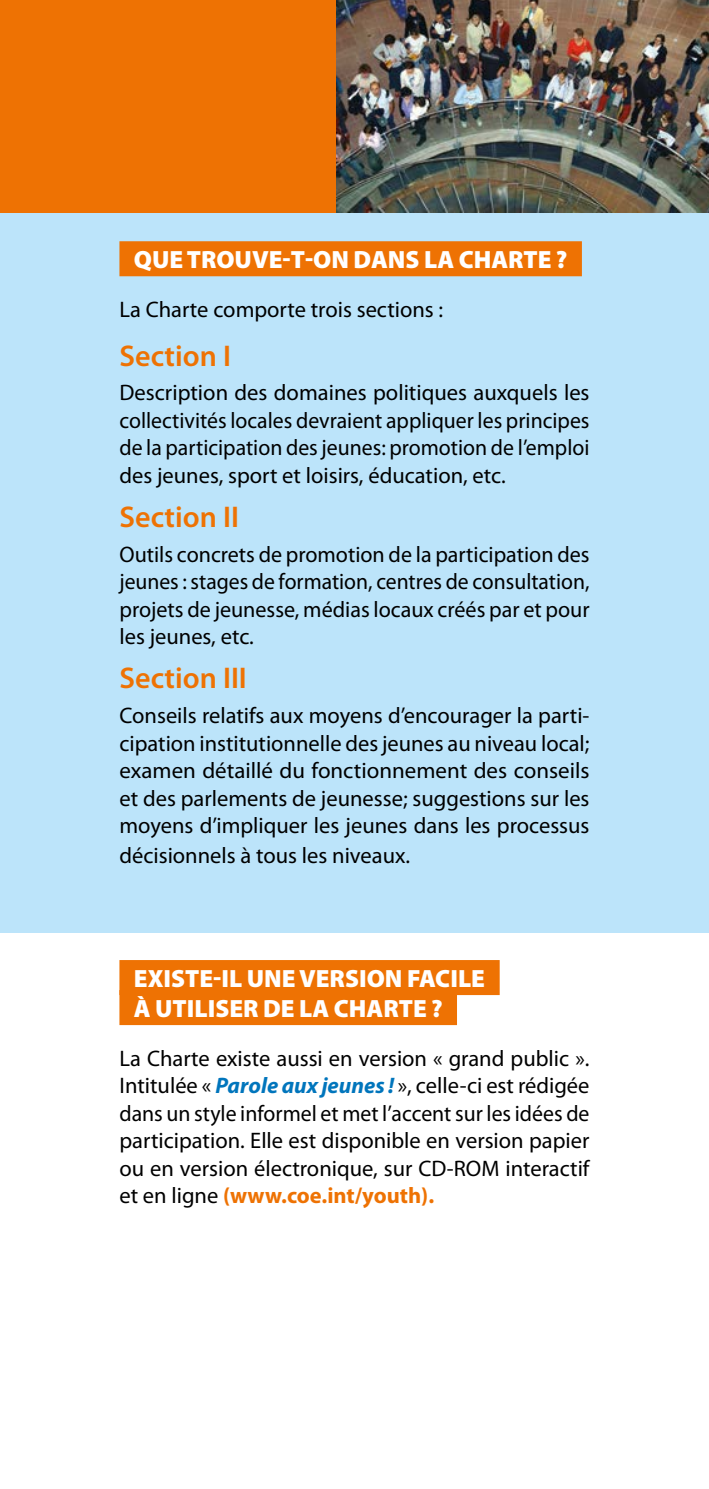
<style>
.page{position:relative;width:709px;height:1489px;background:#fff}
.page>*{position:absolute;margin:0;border:0;box-sizing:border-box;transform-origin:0 0}
.t1{font:600 30px "Myriad Pro";color:#ee7203}
.t2{font:900 25px/30px "Myriad Pro";color:#fff}
.t3{font:22.5px/27.5px "Myriad Pro";color:#000;text-align:justify}
.s1{font-weight:700;font-style:italic;color:#0075bc}
.s2{font-weight:700;color:#ee7203}
</style>
<div class="page">
<div style="left:0;top:213px;width:709px;height:720px;background:#bce4fa"></div>
<img style="left:335px;top:0;width:374px;height:213px">
<div style="left:0;top:0;width:335px;height:213px;background:#ee7203"></div>
<hr style="left:708px;top:933px;width:1px;height:59px;background:#ee7203">
<div style="left:119px;top:241px;width:463px;height:35px;background:#ee7203"></div>
<div style="left:119px;top:960px;width:380px;height:35px;background:#ee7203"></div>
<div style="left:119px;top:990px;width:338px;height:35px;background:#ee7203"></div>
<p class="t2" style="left:134px;top:244px;width:435px">QUE TROUVE-T-ON DANS LA CHARTE ?</p>
<p class="t3" style="left:119px;top:295px;width:325px">La Charte comporte trois sections :</p>
<h1 class="t1" style="left:119px;top:336px;width:113px">Section I</h1>
<p class="t3" style="left:119px;top:379px;width:471px">Description des domaines politiques auxquels les collectivités locales devraient appliquer les principes de la participation des jeunes: promotion de l’emploi des jeunes, sport et loisirs, éducation, etc.</p>
<h1 class="t1" style="left:119px;top:498px;width:121px">Section II</h1>
<p class="t3" style="left:119px;top:540px;width:471px">Outils concrets de promotion de la participation des jeunes : stages de formation, centres de consultation, projets de jeunesse, médias locaux créés par et pour les jeunes, etc.</p>
<h1 class="t1" style="left:119px;top:659px;width:129px">Section III</h1>
<p class="t3" style="left:119px;top:701px;width:471px">Conseils relatifs aux moyens d’encourager la parti&shy;cipation institutionnelle des jeunes au niveau local; examen détaillé du fonctionnement des conseils et des parlements de jeunesse; suggestions sur les moyens d’impliquer les jeunes dans les processus</p>
<p class="t3" style="left:119px;top:841px;width:292px">décisionnels à tous les niveaux.</p>
<p class="t2" style="left:134px;top:962px;width:352px">EXISTE-IL UNE VERSION FACILE<br>À UTILISER DE LA CHARTE ?</p>
<p class="t3" style="left:119px;top:1044px;width:471px">La Charte existe aussi en version « grand public ».<br>Intitulée « <span class="s1">Parole aux jeunes !</span> », celle-ci est rédigée dans un style informel et met l’accent sur les idées de participation. Elle est disponible en version papier ou en version électronique, sur CD-ROM interactif et en ligne <span class="s2">(www.coe.int/youth).</span></p>
</div>
